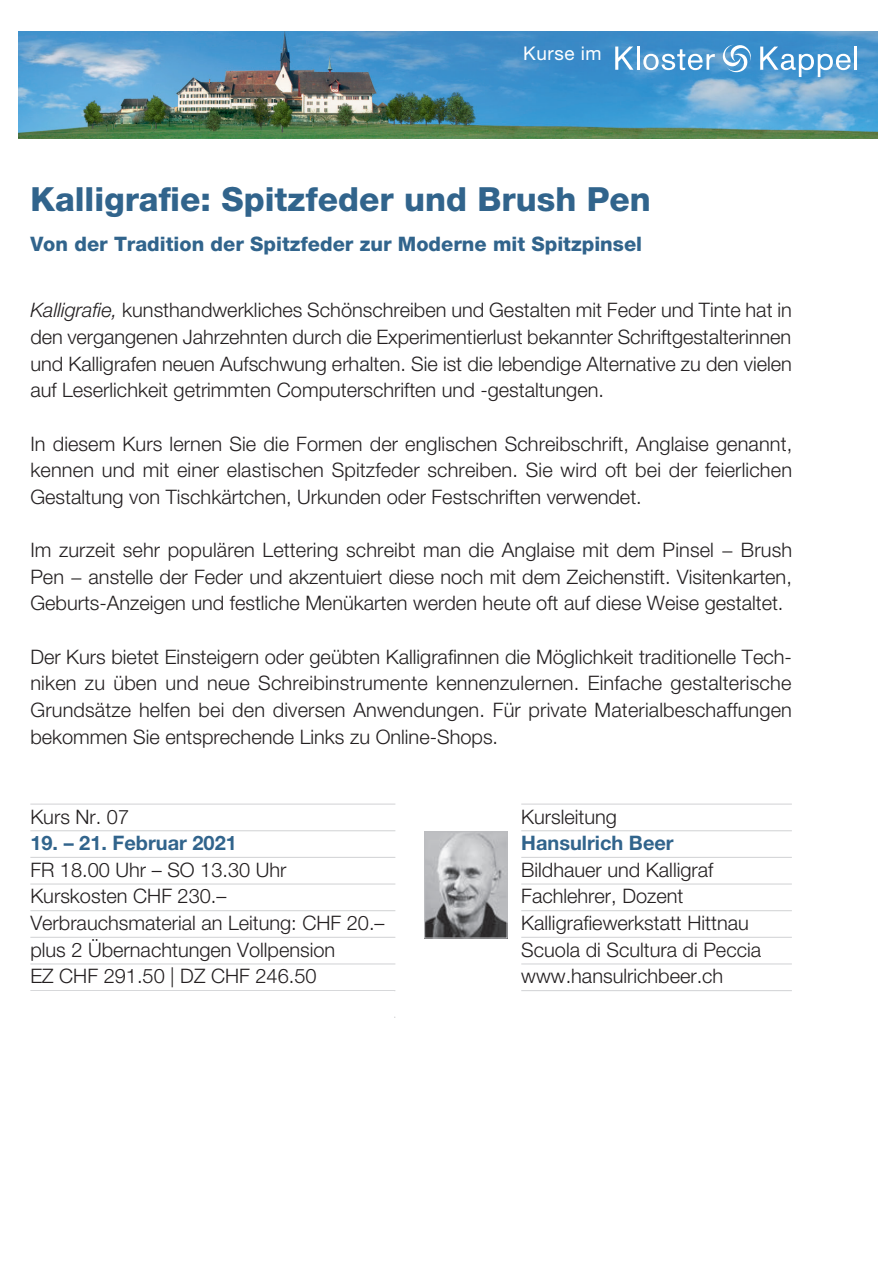
<style>
.page{position:relative;width:893px;height:1263px;background:#fff}
.page>*{position:absolute;margin:0;border:0;box-sizing:border-box;transform-origin:0 0}
.t1{font:800 33.3px "Helvetica Neue LT Pro";color:#31648c}
.t2{font:300 19.95px/26.7px "Helvetica Neue LT Pro";color:#231f20;text-align:justify}
.t3{font:800 19.95px "Helvetica Neue LT Pro";color:#31648c}
.t4{font:700 19.95px "Helvetica Neue LT Pro";color:#31648c}
.t5{font:18.9px "Helvetica Neue LT Pro";letter-spacing:.03em;color:#fff}
.s1{font-style:italic}
</style>
<div class="page">
<hr style="left:30px;top:803px;width:365px;height:2px;background:#d5d6d8">
<hr style="left:30px;top:830px;width:365px;height:1px;background:#d5d6d8">
<hr style="left:30px;top:857px;width:365px;height:1px;background:#d5d6d8">
<hr style="left:30px;top:883px;width:365px;height:1px;background:#d5d6d8">
<hr style="left:30px;top:910px;width:365px;height:1px;background:#d5d6d8">
<hr style="left:30px;top:937px;width:365px;height:1px;background:#d5d6d8">
<hr style="left:30px;top:963px;width:365px;height:1px;background:#d5d6d8">
<hr style="left:30px;top:990px;width:365px;height:1px;background:#d5d6d8">
<hr style="left:30px;top:1017px;width:365px;height:1px;background:#d5d6d8">
<hr style="left:521px;top:803px;width:271px;height:2px;background:#d5d6d8">
<hr style="left:521px;top:830px;width:271px;height:1px;background:#d5d6d8">
<hr style="left:521px;top:857px;width:271px;height:1px;background:#d5d6d8">
<hr style="left:521px;top:883px;width:271px;height:1px;background:#d5d6d8">
<hr style="left:521px;top:910px;width:271px;height:1px;background:#d5d6d8">
<hr style="left:521px;top:937px;width:271px;height:1px;background:#d5d6d8">
<hr style="left:521px;top:963px;width:271px;height:1px;background:#d5d6d8">
<hr style="left:521px;top:990px;width:271px;height:1px;background:#d5d6d8">
<img style="left:426px;top:833px;width:80px;height:103px">
<div style="left:424px;top:831px;width:84px;height:107px;border:1px solid #bcbdc0"></div>
<img style="left:18px;top:32px;width:860px;height:107px">
<hr style="left:29px;top:1262px;width:859px;height:1px;background:#5996c1">
<svg style="left:615px;top:47px;width:18px;height:23px"></svg>
<hr style="left:637px;top:47px;width:2px;height:23px;background:#fff">
<svg style="left:643px;top:49px;width:72px;height:21px"></svg>
<svg style="left:760px;top:47px;width:91px;height:30px"></svg>
<hr style="left:854px;top:47px;width:3px;height:23px;background:#fff">
<svg style="left:723px;top:45px;width:28px;height:28px"></svg>
<div style="left:15px;top:991px;width:378px;height:44px;background:#fff"></div>
<p class="t5" style="left:523px;top:41px;width:80px">Kurse im</p>
<h1 class="t1" style="left:30px;top:179px;width:622px">Kalligrafie: Spitzfeder und Brush Pen</h1>
<p class="t3" style="left:30px;top:232px;width:613px">Von der Tradition der Spitzfeder zur Moderne mit Spitzpinsel</p>
<p class="t2" style="left:30px;top:296px;width:763px"><span class="s1">Kalligrafie,</span> kunsthandwerkliches Schönschreiben und Gestalten mit Feder und Tinte hat in den vergangenen Jahrzehnten durch die Experimentierlust bekannter Schriftgestalterinnen und Kalligrafen neuen Aufschwung erhalten. Sie ist die lebendige Alternative zu den vielen auf Leserlichkeit getrimmten Computerschriften und -gestaltungen.</p>
<p class="t2" style="left:30px;top:430px;width:763px">In diesem Kurs lernen Sie die Formen der englischen Schreibschrift, Anglaise genannt, kennen und mit einer elastischen Spitzfeder schreiben. Sie wird oft bei der feierlichen Gestaltung von Tischkärtchen, Urkunden oder Festschriften verwendet.</p>
<p class="t2" style="left:30px;top:536px;width:763px">Im zurzeit sehr populären Lettering schreibt man die Anglaise mit dem Pinsel − Brush Pen − anstelle der Feder und akzentuiert diese noch mit dem Zeichenstift. Visitenkarten, Geburts-Anzeigen und festliche Menükarten werden heute oft auf diese Weise gestaltet.</p>
<p class="t2" style="left:30px;top:643px;width:763px">Der Kurs bietet Einsteigern oder geübten Kalligrafinnen die Möglichkeit traditionelle Tech&shy;niken zu üben und neue Schreibinstrumente kennenzulernen. Einfache gestalterische Grundsätze helfen bei den diversen Anwendungen. Für private Materialbeschaffungen bekommen Sie entsprechende Links zu Online-Shops.</p>
<p class="t2" style="left:30px;top:803px;width:100px">Kurs Nr. 07</p>
<p class="t4" style="left:30px;top:830px;width:208px">19. – 21. Februar 2021</p>
<p class="t2" style="left:30px;top:856px;width:356px;text-align:left">FR 18.00 Uhr – SO 13.30 Uhr<br>Kurskosten CHF 230.–<br>Verbrauchsmaterial an Leitung: CHF 20.– plus 2 Übernachtungen Vollpension<br>EZ CHF 291.50 | DZ CHF 246.50</p>
<p class="t2" style="left:521px;top:803px;width:97px">Kursleitung</p>
<p class="t4" style="left:521px;top:830px;width:154px">Hansulrich Beer</p>
<p class="t2" style="left:521px;top:856px;width:241px;text-align:left">Bildhauer und Kalligraf<br>Fachlehrer, Dozent<br>Kalligrafiewerkstatt Hittnau<br>Scuola di Scultura di Peccia www.hansulrichbeer.ch</p>
</div>
